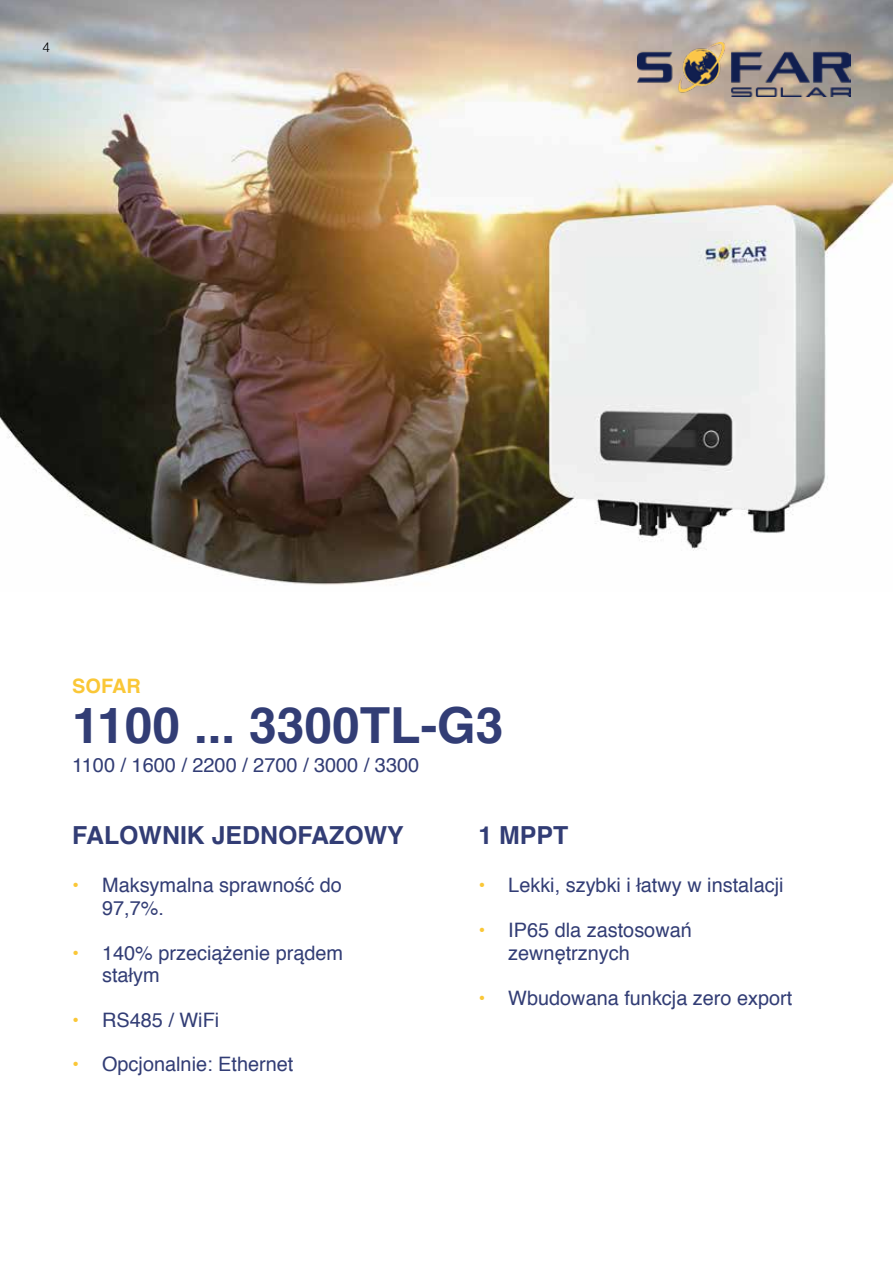
<style>
.page{position:relative;width:893px;height:1263px;background:#fff}
.page>*{position:absolute;margin:0;border:0;box-sizing:border-box;transform-origin:0 0}
.t1{font:700 49.8px "Helvetica";color:#323d75}
.t2{font:700 24.9px "Helvetica";color:#323d75}
.t3{font:19.95px/22.5px "Helvetica";color:#323d75}
.t4{font:700 19.95px "Helvetica";color:#fac737}
.t5{font:300 13.5px "Helvetica";color:#000}
.s1{font-family:"Helvetica Neue";color:#fac737}
</style>
<div class="page">
<img style="left:0;top:0;width:893px;height:585px">
<p class="t5" style="left:43px;top:37px;width:9px">4</p>
<p class="t4" style="left:72px;top:670px;width:70px">SOFAR</p>
<h1 class="t1" style="left:72px;top:685px;width:433px">1100 ... 3300TL-G3</h1>
<p class="t3" style="left:72px;top:754px;width:348px">1100 / 1600 / 2200 / 2700 / 3000 / 3300</p>
<p class="t2" style="left:72px;top:815px;width:333px">FALOWNIK JEDNOFAZOWY</p>
<p class="t2" style="left:478px;top:815px;width:91px">1 MPPT</p>
<p class="t3" style="left:102px;top:874px;width:241px;text-indent:-30px"><span class="s1">•</span> Maksymalna sprawność do<br>97,7%.</p>
<p class="t3" style="left:102px;top:942px;width:242px;text-indent:-30px"><span class="s1">•</span> 140% przeciążenie prądem stałym</p>
<p class="t3" style="left:72px;top:1009px;width:148px"><span class="s1">•</span> RS485 / WiFi</p>
<p class="t3" style="left:72px;top:1053px;width:223px"><span class="s1">•</span> Opcjonalnie: Ethernet</p>
<p class="t3" style="left:478px;top:874px;width:307px"><span class="s1">•</span> Lekki, szybki i łatwy w instalacji</p>
<p class="t3" style="left:508px;top:919px;width:185px;text-indent:-30px"><span class="s1">•</span> IP65 dla zastosowań zewnętrznych</p>
<p class="t3" style="left:478px;top:987px;width:315px"><span class="s1">•</span> Wbudowana funkcja zero export</p>
</div>
